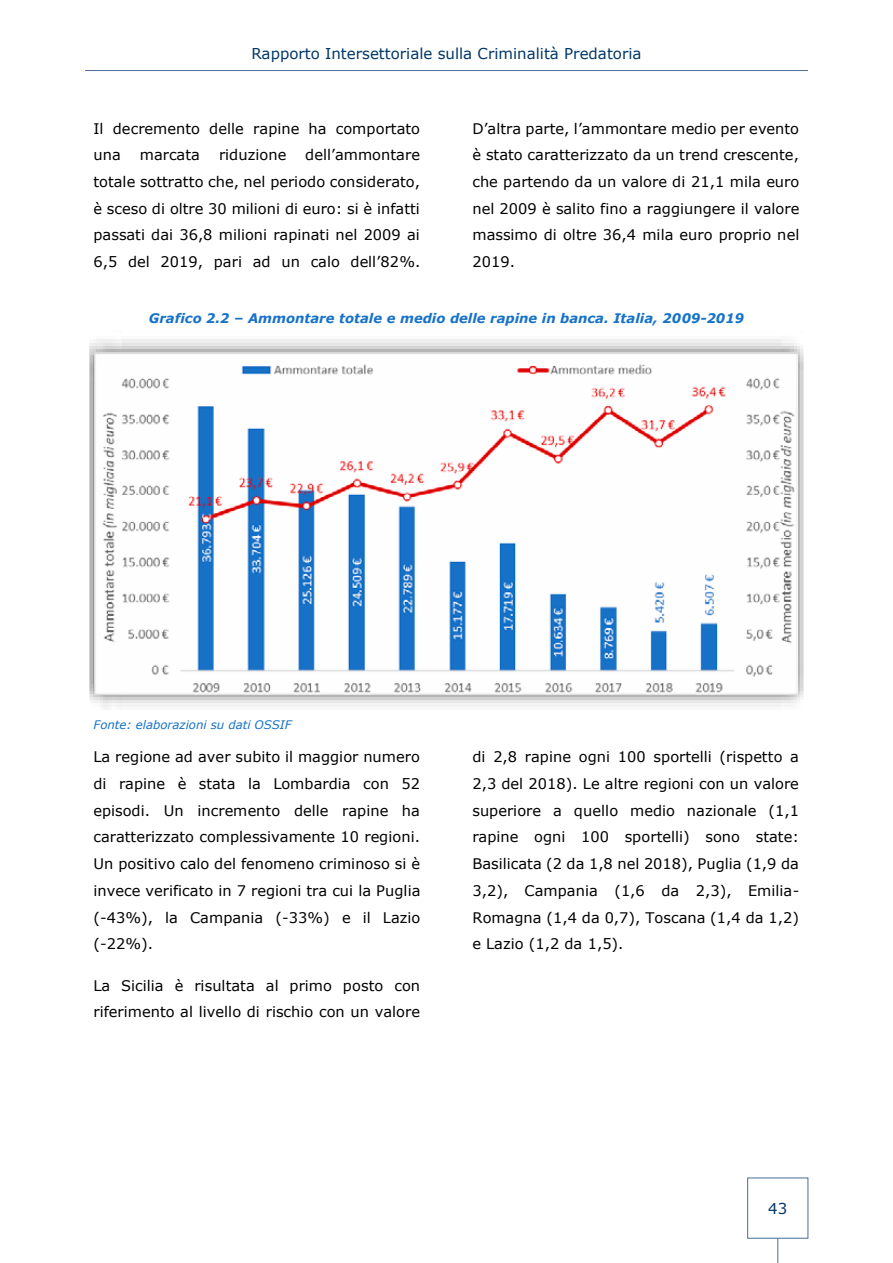
<style>
.page{position:relative;width:893px;height:1263px;background:#fff}
.page>*{position:absolute;margin:0;border:0;box-sizing:border-box;transform-origin:0 0}
.t1{font:15px "Verdana";color:#003768}
.t2{font:14.55px/26.7px "Verdana";color:#000;text-align:justify}
.t3{font:italic 700 13.2px "Verdana";color:#1772c8}
.t4{font:italic 11.7px "Verdana";color:#1772c8}
</style>
<div class="page">
<svg style="left:777px;top:1238px;width:1px;height:25px"></svg>
<hr style="left:85px;top:70px;width:723px;height:1px;background:#4b6e99">
<img style="left:89px;top:339px;width:714px;height:368px">
<img style="left:94px;top:353px;width:704px;height:342px">
<p class="t1" style="left:251px;top:43px;width:391px">Rapporto Intersettoriale sulla Criminalità Predatoria</p>
<p class="t2" style="left:94px;top:115px;width:328px">Il decremento delle rapine ha comportato una</p>
<p class="t2" style="left:94px;top:142px;width:328px;text-indent:212px">dell’ammontare totale sottratto che, nel periodo considerato, è sceso di oltre 30 milioni di euro: si è infatti passati dai 36,8 milioni rapinati nel 2009 ai 6,5 del 2019, pari ad un calo dell’82%.</p>
<p class="t2" style="left:140px;top:142px;width:62px">marcata</p>
<p class="t2" style="left:219px;top:142px;width:69px">riduzione</p>
<p class="t2" style="left:472px;top:115px;width:328px">D’altra parte, l’ammontare medio per evento è stato caratterizzato da un trend crescente, che partendo da un valore di 21,1 mila euro nel 2009 è salito fino a raggiungere il valore massimo di oltre 36,4 mila euro proprio nel 2019.</p>
<p class="t3" style="left:149px;top:309px;width:597px">Grafico 2.2 – Ammontare totale e medio delle rapine in banca. Italia, 2009-2019</p>
<p class="t4" style="left:94px;top:717px;width:200px">Fonte: elaborazioni su dati OSSIF</p>
<p class="t2" style="left:94px;top:743px;width:329px">La regione ad aver subito il maggior numero di rapine è stata la Lombardia con 52 episodi. Un incremento delle rapine ha caratterizzato complessivamente 10 regioni.<br>Un positivo calo del fenomeno criminoso si è invece verificato in 7 regioni tra cui la Puglia (-43%), la Campania (-33%) e il Lazio (-22%).</p>
<p class="t2" style="left:94px;top:972px;width:328px">La Sicilia è risultata al primo posto con riferimento al livello di rischio con un valore</p>
<p class="t2" style="left:472px;top:743px;width:328px">di 2,8 rapine ogni 100 sportelli (rispetto a 2,3 del 2018). Le altre regioni con un valore superiore a quello medio nazionale (1,1 rapine ogni 100 sportelli) sono state:<br>Basilicata (2 da 1,8 nel 2018), Puglia (1,9 da 3,2), Campania (1,6 da 2,3), Emilia-Romagna (1,4 da 0,7), Toscana (1,4 da 1,2) e Lazio (1,2 da 1,5).</p>
<p class="t1" style="left:768px;top:1198px;width:21px">43</p>
</div>
